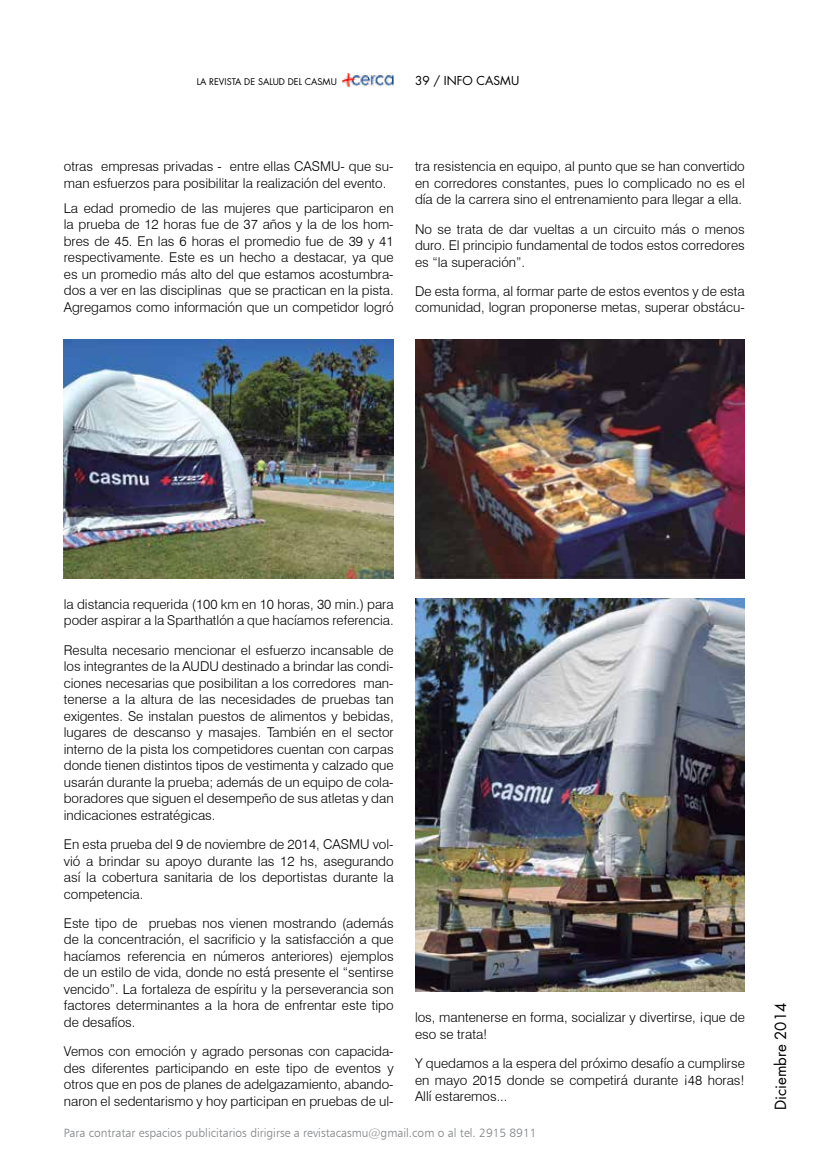
<style>
.page{position:relative;width:830px;height:1170px;background:#fff}
.page>*{position:absolute;margin:0;border:0;box-sizing:border-box;transform-origin:0 0}
.t1{font:15px "Futura Std";color:#000}
.t2{font:300 13.5px/16.5px "Swiss 721 BT";color:#000;text-align:justify}
.t3{font:12px "Humanist 777 BT Light B";color:#808285}
.t4{font:12px "Futura Std";color:#000}
.t5{font:9px "Futura Std";color:#000}
</style>
<div class="page">
<img style="left:342px;top:74px;width:51px;height:12px">
<img style="left:415px;top:598px;width:329px;height:393px">
<img style="left:64px;top:339px;width:329px;height:239px">
<img style="left:415px;top:339px;width:329px;height:239px">
<p class="t5" style="left:197px;top:76px;width:141px">LA REVISTA DE SALUD DEL CASMU</p>
<p class="t4" style="left:415px;top:73px;width:106px">39 / INFO CASMU</p>
<p class="t2" style="left:64px;top:158px;width:331px">otras empresas privadas - entre ellas CASMU- que su&shy;man esfuerzos para posibilitar la realización del evento.</p>
<p class="t2" style="left:64px;top:199px;width:331px">La edad promedio de las mujeres que participaron en la prueba de 12 horas fue de 37 años y la de los hom&shy;bres de 45. En las 6 horas el promedio fue de 39 y 41 respectivamente. Este es un hecho a destacar, ya que es un promedio más alto del que estamos acostumbra&shy;dos a ver en las disciplinas que se practican en la pista.<br>Agregamos como información que un competidor logró</p>
<p class="t2" style="left:415px;top:158px;width:331px">tra resistencia en equipo, al punto que se han convertido en corredores constantes, pues lo complicado no es el día de la carrera sino el entrenamiento para llegar a ella.</p>
<p class="t2" style="left:415px;top:220px;width:331px">No se trata de dar vueltas a un circuito más o menos duro. El principio fundamental de todos estos corredores es “la superación”.</p>
<p class="t2" style="left:415px;top:282px;width:331px">De esta forma, al formar parte de estos eventos y de esta comunidad, logran proponerse metas, superar obstácu-</p>
<p class="t2" style="left:64px;top:595px;width:331px">la distancia requerida (100 km en 10 horas, 30 min.) para poder aspirar a la Sparthatlón a que hacíamos referencia.</p>
<p class="t2" style="left:64px;top:641px;width:331px">Resulta necesario mencionar el esfuerzo incansable de los integrantes de la AUDU destinado a brindar las condi&shy;ciones necesarias que posibilitan a los corredores man&shy;tenerse a la altura de las necesidades de pruebas tan exigentes. Se instalan puestos de alimentos y bebidas, lugares de descanso y masajes. También en el sector interno de la pista los competidores cuentan con carpas donde tienen distintos tipos de vestimenta y calzado que usarán durante la prueba; además de un equipo de cola&shy;boradores que siguen el desempeño de sus atletas y dan indicaciones estratégicas.</p>
<p class="t2" style="left:64px;top:835px;width:331px">En esta prueba del 9 de noviembre de 2014, CASMU vol&shy;vió a brindar su apoyo durante las 12 hs, asegurando así la cobertura sanitaria de los deportistas durante la competencia.</p>
<p class="t2" style="left:64px;top:914px;width:331px">Este tipo de pruebas nos vienen mostrando (además de la concentración, el sacrificio y la satisfacción a que hacíamos referencia en números anteriores) ejemplos de un estilo de vida, donde no está presente el “sentirse vencido”. La fortaleza de espíritu y la perseverancia son factores determinantes a la hora de enfrentar este tipo de desafíos.</p>
<p class="t2" style="left:64px;top:1042px;width:331px">Vemos con emoción y agrado personas con capacida&shy;des diferentes participando en este tipo de eventos y otros que en pos de planes de adelgazamiento, abando&shy;naron el sedentarismo y hoy participan en pruebas de ul-</p>
<p class="t2" style="left:415px;top:1008px;width:331px">los, mantenerse en forma, socializar y divertirse, ¡que de eso se trata!</p>
<p class="t2" style="left:415px;top:1054px;width:331px">Y quedamos a la espera del próximo desafío a cumplirse en mayo 2015 donde se competirá durante ¡48 horas!<br>Allí estaremos...</p>
<p class="t3" style="left:64px;top:1124px;width:474px">Para contratar espacios publicitarios dirigirse a revistacasmu@gmail.com o al tel. 2915 8911</p>
<p class="t1" style="left:770px;top:1110px;width:109px;rotate:-90deg">Diciembre 2014</p>
</div>
